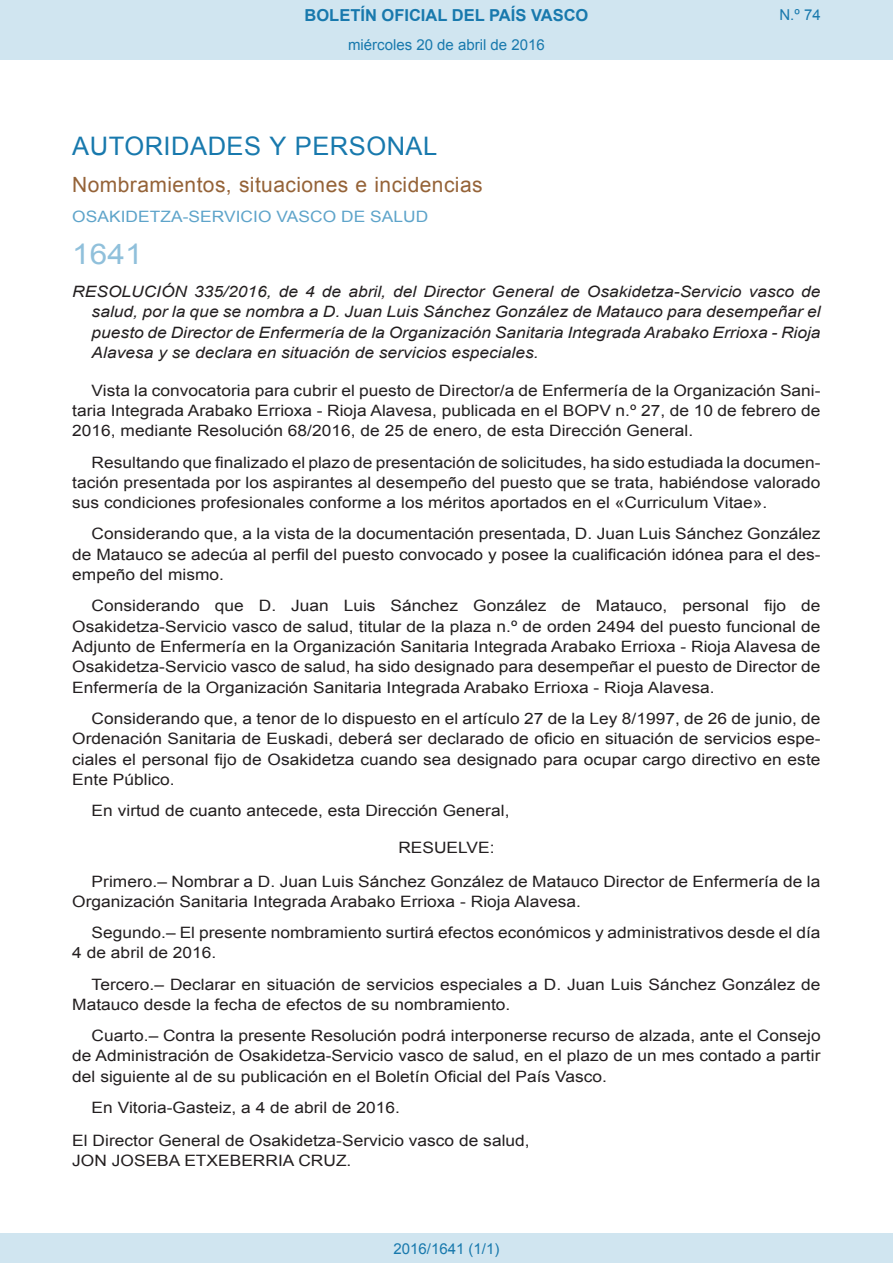
<style>
.page{position:relative;width:893px;height:1263px;background:#fff}
.page>*{position:absolute;margin:0;border:0;box-sizing:border-box;transform-origin:0 0}
.BOPVOrden{font:28.5px "Arial";color:#90c0db;scale:1.11 1}
.BOPVSeccion{font:25.5px "Arial";letter-spacing:.02em;color:#1879ad}
.BOPVSubseccion{font:21px "Arial";letter-spacing:.02em;color:#956338}
.t1{font:700 16.5px "Arial";color:#1879ad}
.BOPVDetalle{font:15.6px/20.4px "Arial";color:#231f20;text-align:justify;scale:1.11 1}
.BOPVTitulo{font:italic 15.6px/20.4px "Arial";color:#231f20;text-align:justify;scale:1.11 1}
.BOPVFirmaPuesto{font:15.6px "Arial";color:#231f20;scale:1.11 1}
.BOPVFirmaLugFec{font:15.6px "Arial";color:#231f20;scale:1.11 1}
.BOPVOrganismo{font:15.6px "Arial";letter-spacing:.005em;color:#5ea4ca;scale:1.11 1}
.BOPVFirmaNombre{font:15.6px "Arial";color:#231f20;scale:1.11 1}
.BOPVClave{font:15.6px "Arial";color:#231f20;scale:1.11 1}
.Paginacion_Centro{font:15px "Arial";color:#1879ad}
</style>
<div class="page">
<div style="left:0;top:0;width:893px;height:60px;background:#d0e5f0"></div>
<div style="left:0;top:1233px;width:893px;height:30px;background:#d0e5f0"></div>
<p class="t1" style="left:305px;top:4px;width:285px">BOLETÍN OFICIAL DEL PAÍS VASCO</p>
<p class="Paginacion_Centro" style="left:348px;top:35px;width:198px">miércoles 20 de abril de 2016</p>
<p class="Paginacion_Centro" style="left:779px;top:5px;width:43px">N.º 74</p>
<p class="BOPVSeccion" style="left:72px;top:129px;width:367px">AUTORIDADES Y PERSONAL</p>
<p class="BOPVSubseccion" style="left:72px;top:171px;width:412px">Nombramientos, situaciones e incidencias</p>
<p class="BOPVOrganismo" style="left:72px;top:206px;width:322px">OSAKIDETZA-SERVICIO VASCO DE SALUD</p>
<p class="BOPVOrden" style="left:72px;top:235px;width:65px">1641</p>
<p class="BOPVTitulo" style="left:92px;top:282px;width:658px;text-indent:-19px">RESOLUCIÓN 335/2016, de 4 de abril, del Director General de Osakidetza-Servicio vasco de salud, por la que se nombra a D. Juan Luis Sánchez González de Matauco para desempeñar el puesto de Director de Enfermería de la Organización Sanitaria Integrada Arabako Errioxa - Rioja Alavesa y se declara en situación de servicios especiales.</p>
<p class="BOPVDetalle" style="left:72px;top:380px;width:676px;text-indent:19px">Vista la convocatoria para cubrir el puesto de Director/a de Enfermería de la Organización Sani&shy;taria Integrada Arabako Errioxa - Rioja Alavesa, publicada en el BOPV n.º 27, de 10 de febrero de 2016, mediante Resolución 68/2016, de 25 de enero, de esta Dirección General.</p>
<p class="BOPVDetalle" style="left:72px;top:452px;width:676px;text-indent:19px">Resultando que finalizado el plazo de presentación de solicitudes, ha sido estudiada la documen&shy;tación presentada por los aspirantes al desempeño del puesto que se trata, habiéndose valorado sus condiciones profesionales conforme a los méritos aportados en el «Curriculum Vitae».</p>
<p class="BOPVDetalle" style="left:72px;top:524px;width:676px;text-indent:19px">Considerando que, a la vista de la documentación presentada, D. Juan Luis Sánchez González de Matauco se adecúa al perfil del puesto convocado y posee la cualificación idónea para el des&shy;empeño del mismo.</p>
<p class="BOPVDetalle" style="left:72px;top:596px;width:676px;text-indent:19px">Considerando que D. Juan Luis Sánchez González de Matauco, personal fijo de Osakidetza-Servicio vasco de salud, titular de la plaza n.º de orden 2494 del puesto funcional de Adjunto de Enfermería en la Organización Sanitaria Integrada Arabako Errioxa - Rioja Alavesa de Osakidetza-Servicio vasco de salud, ha sido designado para desempeñar el puesto de Director de Enfermería de la Organización Sanitaria Integrada Arabako Errioxa - Rioja Alavesa.</p>
<p class="BOPVDetalle" style="left:72px;top:708px;width:676px;text-indent:19px">Considerando que, a tenor de lo dispuesto en el artículo 27 de la Ley 8/1997, de 26 de junio, de Ordenación Sanitaria de Euskadi, deberá ser declarado de oficio en situación de servicios espe&shy;ciales el personal fijo de Osakidetza cuando sea designado para ocupar cargo directivo en este Ente Público.</p>
<p class="BOPVDetalle" style="left:92px;top:800px;width:378px">En virtud de cuanto antecede, esta Dirección General,</p>
<p class="BOPVClave" style="left:398px;top:838px;width:88px">RESUELVE:</p>
<p class="BOPVDetalle" style="left:72px;top:871px;width:675px;text-indent:19px">Primero.– Nombrar a D. Juan Luis Sánchez González de Matauco Director de Enfermería de la<br>Organización Sanitaria Integrada Arabako Errioxa - Rioja Alavesa.</p>
<p class="BOPVDetalle" style="left:72px;top:922px;width:676px;text-indent:19px">Segundo.– El presente nombramiento surtirá efectos económicos y administrativos desde el día<br>4 de abril de 2016.</p>
<p class="BOPVDetalle" style="left:72px;top:974px;width:676px;text-indent:19px">Tercero.– Declarar en situación de servicios especiales a D. Juan Luis Sánchez González de<br>Matauco desde la fecha de efectos de su nombramiento.</p>
<p class="BOPVDetalle" style="left:72px;top:1025px;width:676px;text-indent:19px">Cuarto.– Contra la presente Resolución podrá interponerse recurso de alzada, ante el Consejo de Administración de Osakidetza-Servicio vasco de salud, en el plazo de un mes contado a partir del siguiente al de su publicación en el Boletín Oficial del País Vasco.</p>
<p class="BOPVFirmaLugFec" style="left:92px;top:1097px;width:279px">En Vitoria-Gasteiz, a 4 de abril de 2016.</p>
<p class="BOPVFirmaPuesto" style="left:72px;top:1130px;width:414px">El Director General de Osakidetza-Servicio vasco de salud,</p>
<p class="BOPVFirmaNombre" style="left:72px;top:1151px;width:253px">JON JOSEBA ETXEBERRIA CRUZ.</p>
<p class="Paginacion_Centro" style="left:393px;top:1238px;width:107px">2016/1641 (1/1)</p>
</div>
